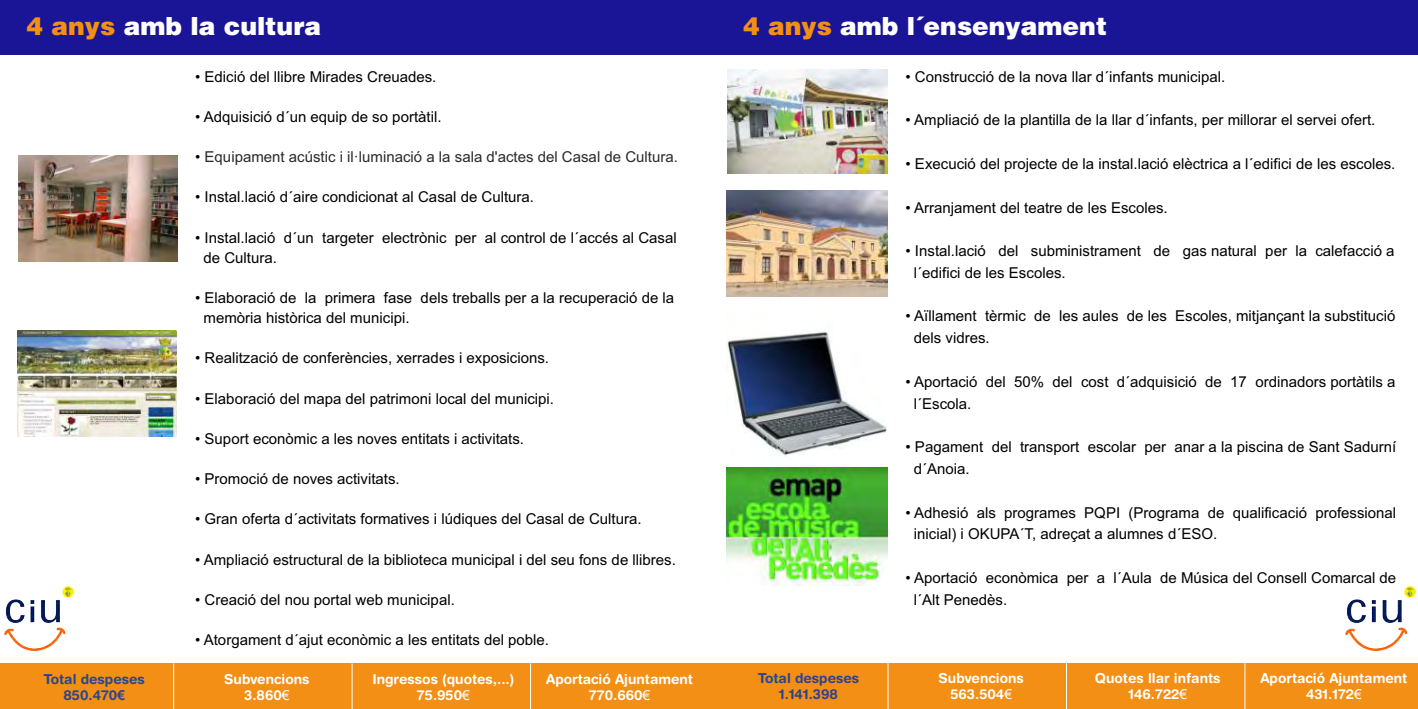
<style>
.page{position:relative;width:1418px;height:709px;background:#fff}
.page>*{position:absolute;margin:0;border:0;box-sizing:border-box;transform-origin:0 0}
.t1{font:900 25px "Helvetica";color:#fff}
.t2{font:15px/21.8px "Arial";color:#000}
.t3{font:15px "Arial";color:#2b2929}
.t4{font:700 13.75px/16.1px "Helvetica Rounded";color:#fff;text-align:center}
.t5{font:700 13.75px/16.1px "Helvetica Rounded";color:#294591;text-align:center}
.s1{color:#f28f14}
.s2{color:#000}
.s3{font-family:"Arial"}
.s4{font-family:"Arial";font-weight:400}
</style>
<div class="page">
<div style="left:0;top:0;width:1417px;height:55px;background:#1a1496"></div>
<img style="left:1345px;top:586px;width:69px;height:64px">
<img style="left:4px;top:587px;width:69px;height:64px">
<img style="left:17px;top:331px;width:159px;height:105px">
<img style="left:18px;top:155px;width:159px;height:106px">
<img style="left:726px;top:190px;width:161px;height:107px">
<img style="left:727px;top:69px;width:160px;height:104px">
<img style="left:726px;top:331px;width:161px;height:125px">
<img style="left:726px;top:467px;width:161px;height:118px">
<div style="left:709px;top:663px;width:708px;height:46px;background:#f28f14"></div>
<hr style="left:887px;top:663px;width:1px;height:46px;background:#fff">
<hr style="left:1066px;top:663px;width:1px;height:46px;background:#fff">
<hr style="left:1244px;top:663px;width:1px;height:46px;background:#fff">
<div style="left:0;top:663px;width:709px;height:46px;background:#f28f14"></div>
<hr style="left:173px;top:663px;width:1px;height:46px;background:#fff">
<hr style="left:352px;top:663px;width:1px;height:46px;background:#fff">
<hr style="left:530px;top:663px;width:1px;height:46px;background:#fff">
<h1 class="t1" style="left:27px;top:17px;width:296px"><span class="s1">4 anys</span> amb la cultura</h1>
<h1 class="t1" style="left:743px;top:17px;width:365px"><span class="s1">4 anys</span> amb l´ensenyament</h1>
<p class="t2" style="left:195px;top:67px;width:243px">• Edició del llibre Mirades Creuades.</p>
<p class="t2" style="left:195px;top:107px;width:248px">• Adquisició d´un equip de so portàtil.</p>
<p class="t3" style="left:195px;top:151px;width:484px"><span class="s2">•</span> Equipament acústic i il·luminació a la sala d'actes del Casal de Cultura.</p>
<p class="t2" style="left:195px;top:188px;width:340px">• Instal.lació d´aire condicionat al Casal de Cultura.</p>
<p class="t2" style="left:203px;top:229px;width:474px;line-height:20.1px;text-indent:-8px">• Instal.lació d´un targeter electrònic per al control de l´accés al Casal de Cultura.</p>
<p class="t2" style="left:203px;top:289px;width:472px;line-height:20.1px;text-indent:-8px">• Elaboració de la primera fase dels treballs per a la recuperació de la memòria històrica del municipi.</p>
<p class="t2" style="left:195px;top:348px;width:355px">• Realització de conferències, xerrades i exposicions.</p>
<p class="t2" style="left:195px;top:389px;width:360px">• Elaboració del mapa del patrimoni local del municipi.</p>
<p class="t2" style="left:195px;top:429px;width:330px">• Suport econòmic a les noves entitats i activitats.</p>
<p class="t2" style="left:195px;top:469px;width:206px">• Promoció de noves activitats.</p>
<p class="t2" style="left:195px;top:509px;width:448px">• Gran oferta d´activitats formatives i lúdiques del Casal de Cultura.</p>
<p class="t2" style="left:195px;top:550px;width:482px">• Ampliació estructural de la biblioteca municipal i del seu fons de llibres.</p>
<p class="t2" style="left:195px;top:590px;width:261px">• Creació del nou portal web municipal.</p>
<p class="t2" style="left:195px;top:630px;width:355px">• Atorgament d´ajut econòmic a les entitats del poble.</p>
<p class="t2" style="left:905px;top:67px;width:321px">• Construcció de la nova llar d´infants municipal.</p>
<p class="t2" style="left:905px;top:111px;width:471px">• Ampliació de la plantilla de la llar d´infants, per millorar el servei ofert.</p>
<p class="t2" style="left:905px;top:154px;width:491px">• Execució del projecte de la instal.lació elèctrica a l´edifici de les escoles.</p>
<p class="t2" style="left:905px;top:198px;width:264px">• Arranjament del teatre de les Escoles.</p>
<p class="t2" style="left:913px;top:241px;width:482px;text-indent:-8px">• Instal.lació del subministrament de gas natural per la calefacció a l´edifici de les Escoles.</p>
<p class="t2" style="left:913px;top:307px;width:483px;text-indent:-8px">• Aïllament tèrmic de les aules de les Escoles, mitjançant la substitució dels vidres.</p>
<p class="t2" style="left:913px;top:372px;width:483px;text-indent:-8px">• Aportació del 50% del cost d´adquisició de 17 ordinadors portàtils a l´Escola.</p>
<p class="t2" style="left:913px;top:437px;width:484px;text-indent:-8px">• Pagament del transport escolar per anar a la piscina de Sant Sadurní d´Anoia.</p>
<p class="t2" style="left:913px;top:503px;width:484px;text-indent:-8px">• Adhesió als programes PQPI (Programa de qualificació professional inicial) i OKUPA´T, adreçat a alumnes d´ESO.</p>
<p class="t2" style="left:913px;top:568px;width:484px;text-indent:-8px">• Aportació econòmica per a l´Aula de Música del Consell Comarcal de l´Alt Penedès.</p>
<p class="t5" style="left:43px;top:672px;width:103px">Total despeses<br>850.470<span class="s3">€</span></p>
<p class="t4" style="left:224px;top:672px;width:87px">Subvencions<br>3.860<span class="s4">€</span></p>
<p class="t4" style="left:372px;top:672px;width:143px">Ingressos (quotes,...)<br>75.950<span class="s4">€</span></p>
<p class="t4" style="left:546px;top:672px;width:148px">Aportació Ajuntament<br>770.660<span class="s4">€</span></p>
<p class="t5" style="left:757px;top:671px;width:103px">Total despeses<br>1.141.398</p>
<p class="t4" style="left:938px;top:671px;width:87px">Subvencions<br>563.504<span class="s4">€</span></p>
<p class="t4" style="left:1094px;top:671px;width:127px">Quotes llar infants<br>146.722<span class="s4">€</span></p>
<p class="t4" style="left:1260px;top:671px;width:148px">Aportació Ajuntament<br>431.172<span class="s4">€</span></p>
</div>
